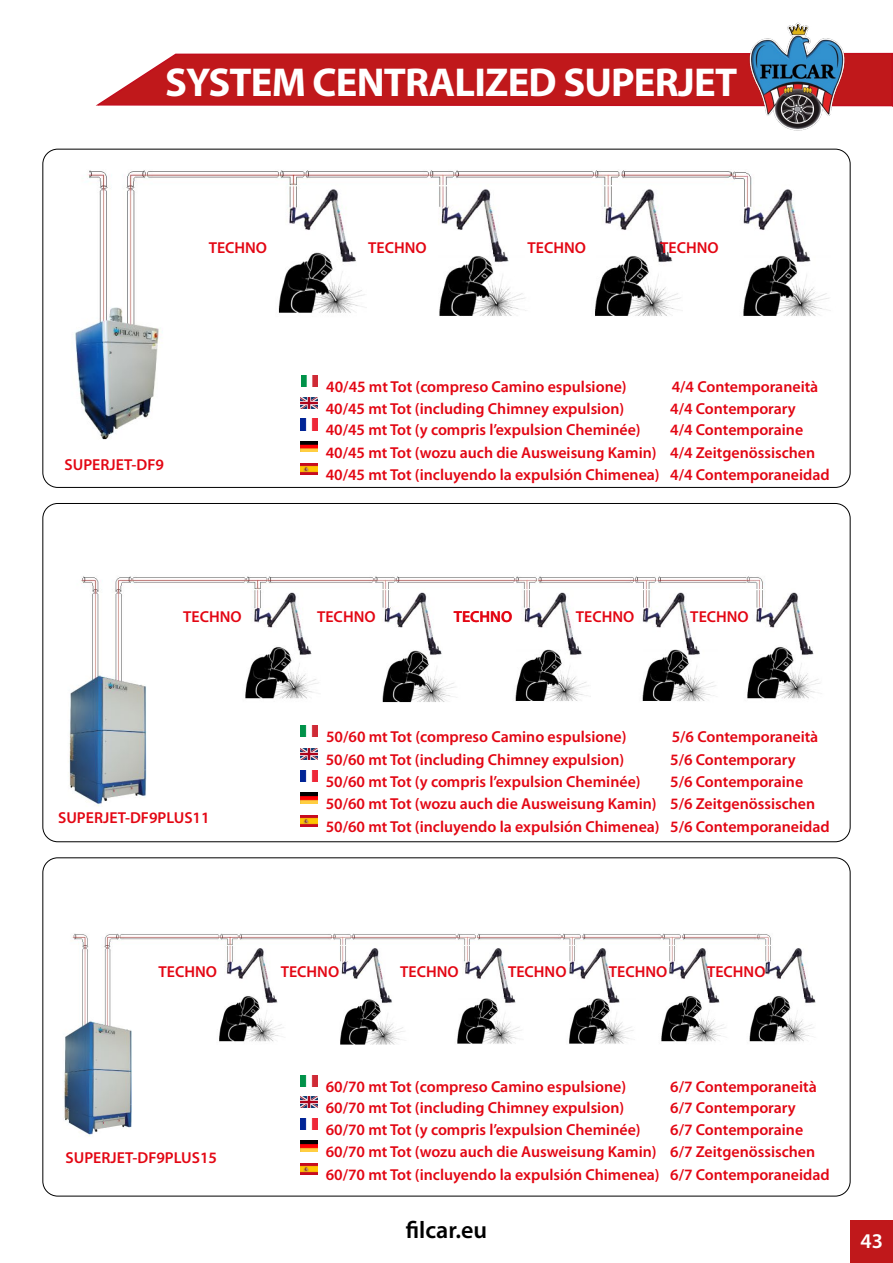
<style>
.page{position:relative;width:893px;height:1263px;background:#fff}
.page>*{position:absolute;margin:0;border:0;box-sizing:border-box;transform-origin:0 0}
.t1{font:700 40.5px "Myriad Pro";letter-spacing:-.02em;color:#fff}
.t2{font:600 24px "Myriad Pro";color:#000}
.t3{font:600 21px "Myriad Pro";color:#fff}
.t4{font:600 15.9px "Myriad Pro";color:#e30613}
</style>
<div class="page">
<img style="left:750px;top:22px;width:94px;height:109px">
<div style="left:850px;top:1220px;width:43px;height:43px;background:#c0181b"></div>
<svg style="left:96px;top:52px;width:797px;height:55px;background:#b9343a"></svg>
<img style="left:75px;top:170px;width:756px;height:270px">
<img style="left:68px;top:576px;width:752px;height:230px">
<img style="left:64px;top:933px;width:752px;height:204px">
<img style="left:301px;top:376px;width:17px;height:11px">
<img style="left:301px;top:726px;width:17px;height:11px">
<img style="left:300px;top:1075px;width:17px;height:11px">
<img style="left:300px;top:1097px;width:17px;height:10px">
<img style="left:300px;top:749px;width:17px;height:10px">
<img style="left:300px;top:397px;width:17px;height:11px">
<img style="left:300px;top:1118px;width:17px;height:11px">
<img style="left:300px;top:770px;width:17px;height:12px">
<img style="left:300px;top:419px;width:17px;height:11px">
<img style="left:300px;top:1141px;width:17px;height:10px">
<img style="left:300px;top:793px;width:17px;height:10px">
<img style="left:300px;top:441px;width:17px;height:11px">
<img style="left:300px;top:1163px;width:17px;height:11px">
<img style="left:300px;top:815px;width:17px;height:11px">
<img style="left:300px;top:464px;width:17px;height:11px">
<h1 class="t1" style="left:165px;top:56px;width:574px">SYSTEM CENTRALIZED SUPERJET</h1>
<p class="t4" style="left:209px;top:238px;width:60px">TECHNO</p>
<p class="t4" style="left:368px;top:238px;width:60px">TECHNO</p>
<p class="t4" style="left:528px;top:238px;width:60px">TECHNO</p>
<p class="t4" style="left:660px;top:238px;width:60px">TECHNO</p>
<p class="t4" style="left:65px;top:455px;width:101px">SUPERJET-DF9</p>
<p class="t4" style="left:183px;top:606px;width:60px">TECHNO</p>
<p class="t4" style="left:58px;top:807px;width:153px">SUPERJET-DF9PLUS11</p>
<p class="t4" style="left:326px;top:376px;width:302px">40/45 mt Tot (compreso Camino espulsione)</p>
<p class="t4" style="left:672px;top:376px;width:148px">4/4 Contemporaneità</p>
<p class="t4" style="left:326px;top:398px;width:300px">40/45 mt Tot (including Chimney expulsion)</p>
<p class="t4" style="left:670px;top:398px;width:127px">4/4 Contemporary</p>
<p class="t4" style="left:326px;top:420px;width:316px">40/45 mt Tot (y compris l’expulsion Cheminée)</p>
<p class="t4" style="left:670px;top:420px;width:135px">4/4 Contemporaine</p>
<p class="t4" style="left:326px;top:442px;width:332px">40/45 mt Tot (wozu auch die Ausweisung Kamin)</p>
<p class="t4" style="left:670px;top:442px;width:147px">4/4 Zeitgenössischen</p>
<p class="t4" style="left:326px;top:465px;width:335px">40/45 mt Tot (incluyendo la expulsión Chimenea)</p>
<p class="t4" style="left:670px;top:465px;width:161px">4/4 Contemporaneidad</p>
<p class="t4" style="left:317px;top:606px;width:60px">TECHNO</p>
<p class="t4" style="left:454px;top:606px;width:60px">TECHNO</p>
<p class="t4" style="left:576px;top:606px;width:60px">TECHNO</p>
<p class="t4" style="left:690px;top:606px;width:60px">TECHNO</p>
<p class="t4" style="left:326px;top:727px;width:302px">50/60 mt Tot (compreso Camino espulsione)</p>
<p class="t4" style="left:672px;top:727px;width:148px">5/6 Contemporaneità</p>
<p class="t4" style="left:326px;top:750px;width:300px">50/60 mt Tot (including Chimney expulsion)</p>
<p class="t4" style="left:670px;top:750px;width:127px">5/6 Contemporary</p>
<p class="t4" style="left:326px;top:771px;width:316px">50/60 mt Tot (y compris l’expulsion Cheminée)</p>
<p class="t4" style="left:670px;top:771px;width:135px">5/6 Contemporaine</p>
<p class="t4" style="left:326px;top:794px;width:332px">50/60 mt Tot (wozu auch die Ausweisung Kamin)</p>
<p class="t4" style="left:670px;top:794px;width:147px">5/6 Zeitgenössischen</p>
<p class="t4" style="left:326px;top:816px;width:335px">50/60 mt Tot (incluyendo la expulsión Chimenea)</p>
<p class="t4" style="left:670px;top:816px;width:161px">5/6 Contemporaneidad</p>
<p class="t4" style="left:159px;top:961px;width:60px">TECHNO</p>
<p class="t4" style="left:281px;top:961px;width:60px">TECHNO</p>
<p class="t4" style="left:400px;top:961px;width:60px">TECHNO</p>
<p class="t4" style="left:508px;top:961px;width:60px">TECHNO</p>
<p class="t4" style="left:609px;top:961px;width:60px">TECHNO</p>
<p class="t4" style="left:707px;top:961px;width:60px">TECHNO</p>
<p class="t4" style="left:66px;top:1147px;width:153px">SUPERJET-DF9PLUS15</p>
<p class="t4" style="left:326px;top:1076px;width:302px">60/70 mt Tot (compreso Camino espulsione)</p>
<p class="t4" style="left:670px;top:1076px;width:148px">6/7 Contemporaneità</p>
<p class="t4" style="left:326px;top:1098px;width:300px">60/70 mt Tot (including Chimney expulsion)</p>
<p class="t4" style="left:670px;top:1098px;width:127px">6/7 Contemporary</p>
<p class="t4" style="left:326px;top:1119px;width:316px">60/70 mt Tot (y compris l’expulsion Cheminée)</p>
<p class="t4" style="left:670px;top:1119px;width:135px">6/7 Contemporaine</p>
<p class="t4" style="left:326px;top:1142px;width:332px">60/70 mt Tot (wozu auch die Ausweisung Kamin)</p>
<p class="t4" style="left:670px;top:1142px;width:147px">6/7 Zeitgenössischen</p>
<p class="t4" style="left:326px;top:1164px;width:335px">60/70 mt Tot (incluyendo la expulsión Chimenea)</p>
<p class="t4" style="left:670px;top:1164px;width:161px">6/7 Contemporaneidad</p>
<h2 class="t2" style="left:406px;top:1215px;width:83px">filcar.eu</h2>
<h3 class="t3" style="left:860px;top:1227px;width:24px">43</h3>
</div>
